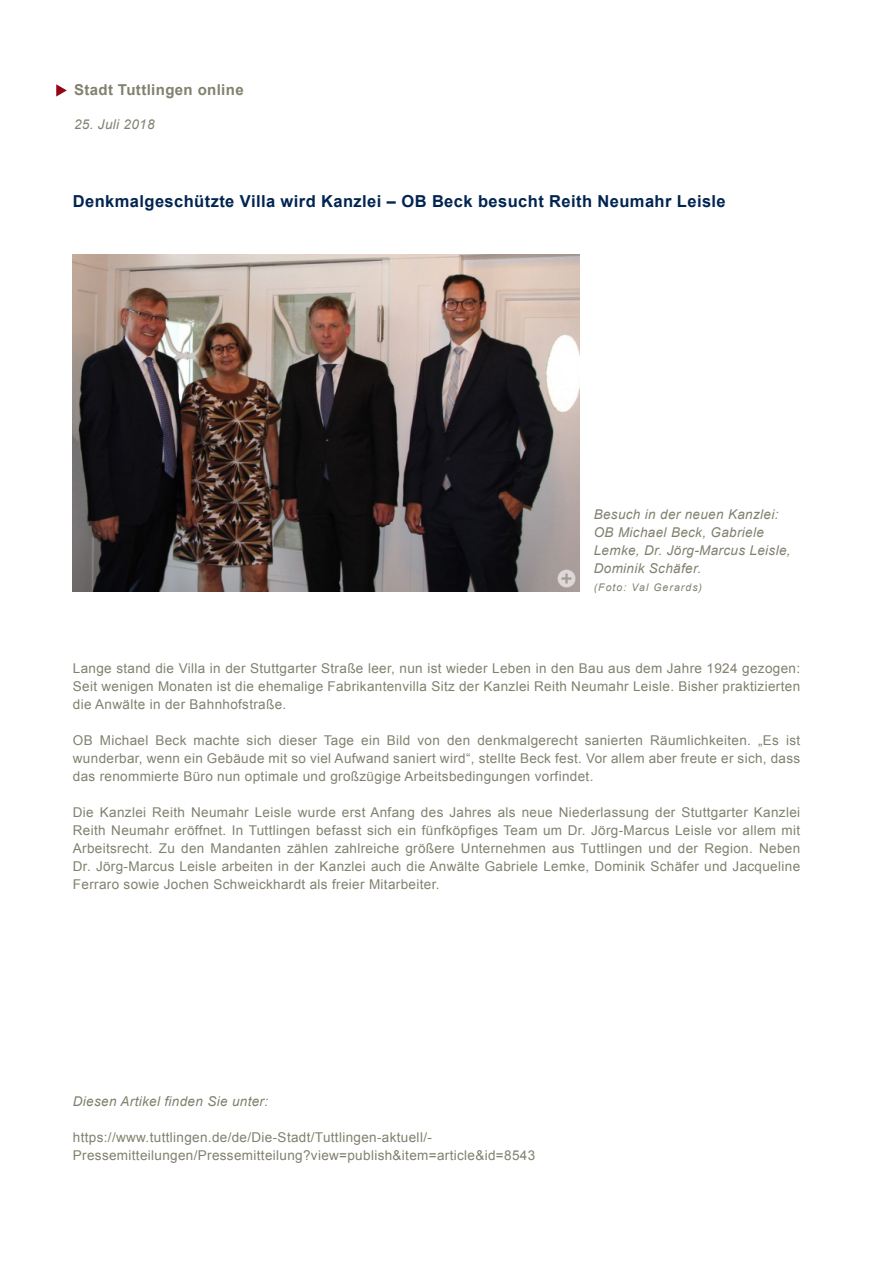
<style>
.page{position:relative;width:893px;height:1263px;background:#fff}
.page>*{position:absolute;margin:0;border:0;box-sizing:border-box;transform-origin:0 0}
.t1{font:700 16.5px "Arial";letter-spacing:.025em;color:#002451}
.t2{font:700 15px "Arial";letter-spacing:.025em;color:#82806e}
.t3{font:13.5px/18px "Arial";letter-spacing:.025em;color:#82806e;text-align:justify}
.t4{font:italic 13.5px/18px "Arial";letter-spacing:.025em;color:#82806e}
.t5{font:italic 10.5px "Arial";letter-spacing:.1em;color:#82806e}
</style>
<div class="page">
<img style="left:73px;top:254px;width:506px;height:337px">
<svg style="left:56px;top:84px;width:11px;height:13px"></svg>
<p class="t2" style="left:74px;top:80px;width:171px">Stadt Tuttlingen online</p>
<p class="t4" style="left:74px;top:116px;width:82px">25. Juli 2018</p>
<p class="t1" style="left:73px;top:191px;width:654px">Denkmalgeschützte Villa wird Kanzlei – OB Beck besucht Reith Neumahr Leisle</p>
<p class="t4" style="left:594px;top:505px;width:198px">Besuch in der neuen Kanzlei:<br>OB Michael Beck, Gabriele<br>Lemke, Dr. Jörg-Marcus Leisle,<br>Dominik Schäfer.</p>
<p class="t5" style="left:594px;top:581px;width:110px">(Foto: Val Gerards)</p>
<p class="t3" style="left:73px;top:660px;width:729px">Lange stand die Villa in der Stuttgarter Straße leer, nun ist wieder Leben in den Bau aus dem Jahre 1924 gezogen:<br>Seit wenigen Monaten ist die ehemalige Fabrikantenvilla Sitz der Kanzlei Reith Neumahr Leisle. Bisher praktizierten die Anwälte in der Bahnhofstraße.</p>
<p class="t3" style="left:73px;top:732px;width:729px">OB Michael Beck machte sich dieser Tage ein Bild von den denkmalgerecht sanierten Räumlichkeiten. „Es ist wunderbar, wenn ein Gebäude mit so viel Aufwand saniert wird“, stellte Beck fest. Vor allem aber freute er sich, dass das renommierte Büro nun optimale und großzügige Arbeitsbedingungen vorfindet.</p>
<p class="t3" style="left:73px;top:804px;width:729px">Die Kanzlei Reith Neumahr Leisle wurde erst Anfang des Jahres als neue Niederlassung der Stuttgarter Kanzlei Reith Neumahr eröffnet. In Tuttlingen befasst sich ein fünfköpfiges Team um Dr. Jörg-Marcus Leisle vor allem mit Arbeitsrecht. Zu den Mandanten zählen zahlreiche größere Unternehmen aus Tuttlingen und der Region. Neben Dr. Jörg-Marcus Leisle arbeiten in der Kanzlei auch die Anwälte Gabriele Lemke, Dominik Schäfer und Jacqueline Ferraro sowie Jochen Schweickhardt als freier Mitarbeiter.</p>
<p class="t4" style="left:73px;top:1092px;width:197px">Diesen Artikel finden Sie unter:</p>
<p class="t3" style="left:73px;top:1128px;width:464px">https://www.tuttlingen.de/de/Die-Stadt/Tuttlingen-aktuell/-<br>Pressemitteilungen/Pressemitteilung?view=publish&amp;item=article&amp;id=8543</p>
</div>
